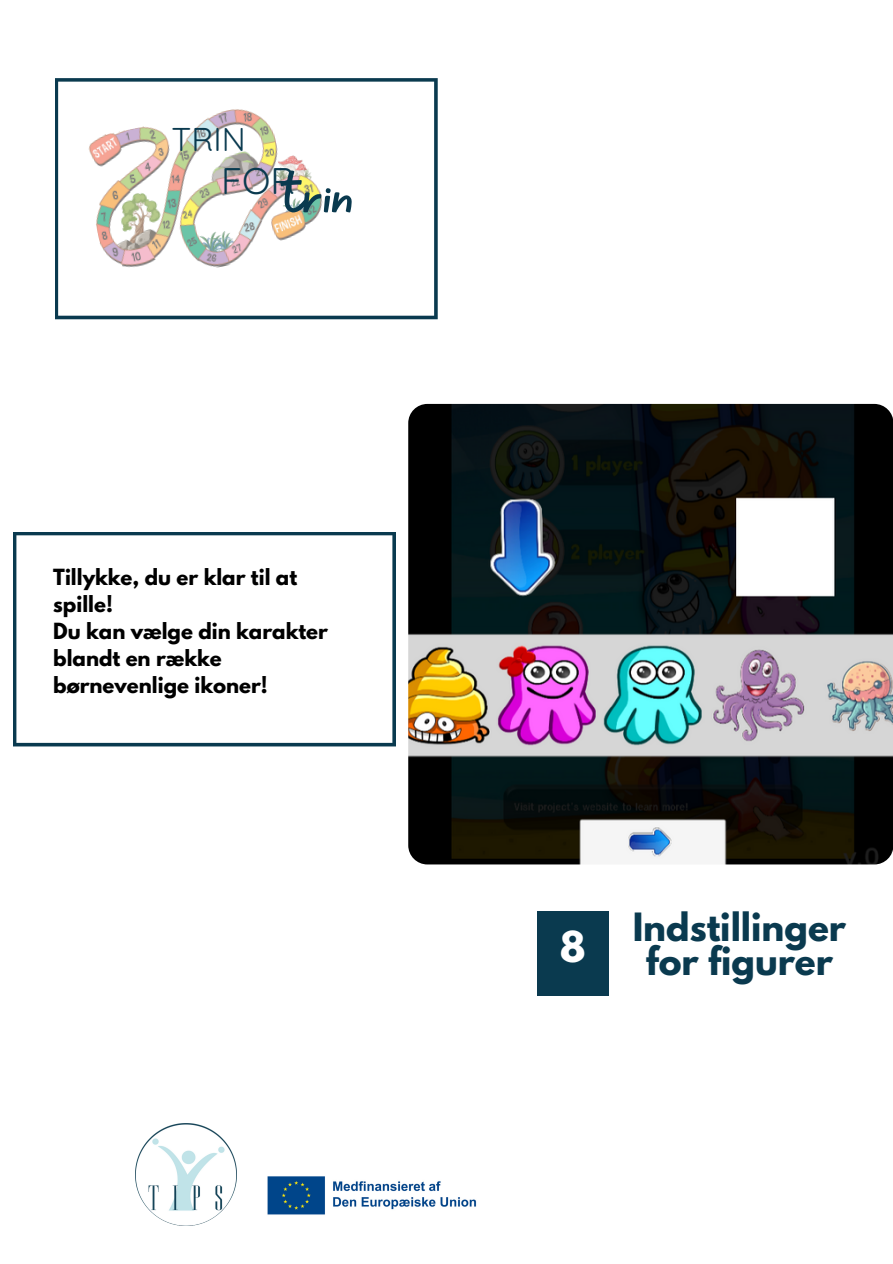
<style>
.page{position:relative;width:893px;height:1264px;background:#fff}
.page>*{position:absolute;margin:0;border:0;box-sizing:border-box;transform-origin:0 0}
.t1{font:64.8px "Sweet Apricot";color:#0a3a4f}
.t2{font:700 37.65px "League Spartan";color:#fff}
.t3{font:37.05px "Quicksand";color:#0a3a4f}
.t4{font:700 34.5px/34.8px "League Spartan";color:#0a3a4f;text-align:center}
.t5{font:33px "Quicksand";color:#0a3a4f}
.t6{font:700 19.65px/27px "League Spartan";color:#000}
</style>
<div class="page">
<svg style="left:55px;top:78px;width:382px;height:241px"></svg>
<div style="left:537px;top:910px;width:71px;height:85px;background:#0a3a4f"></div>
<img style="left:136px;top:1123px;width:100px;height:101px">
<img style="left:408px;top:404px;width:484px;height:460px;border-radius:19px">
<svg style="left:13px;top:532px;width:383px;height:214px"></svg>
<img style="left:267px;top:1176px;width:210px;height:39px">
<p class="t5" style="left:172px;top:118px;width:76px">TRIN</p>
<h1 class="t3" style="left:221px;top:156px;width:76px">FOR</h1>
<h2 class="t1" style="left:286px;top:152px;width:73px">trin</h2>
<p class="t6" style="left:53px;top:565px;width:245px">Tillykke, du er klar til at spille!</p>
<h3 class="t6" style="left:53px;top:619px;width:276px">Du kan vælge din karakter blandt en række børnevenlige ikoner!</h3>
<p class="t2" style="left:560px;top:928px;width:27px">8</p>
<p class="t4" style="left:632px;top:913px;width:215px">Indstillinger for figurer</p>
</div>
